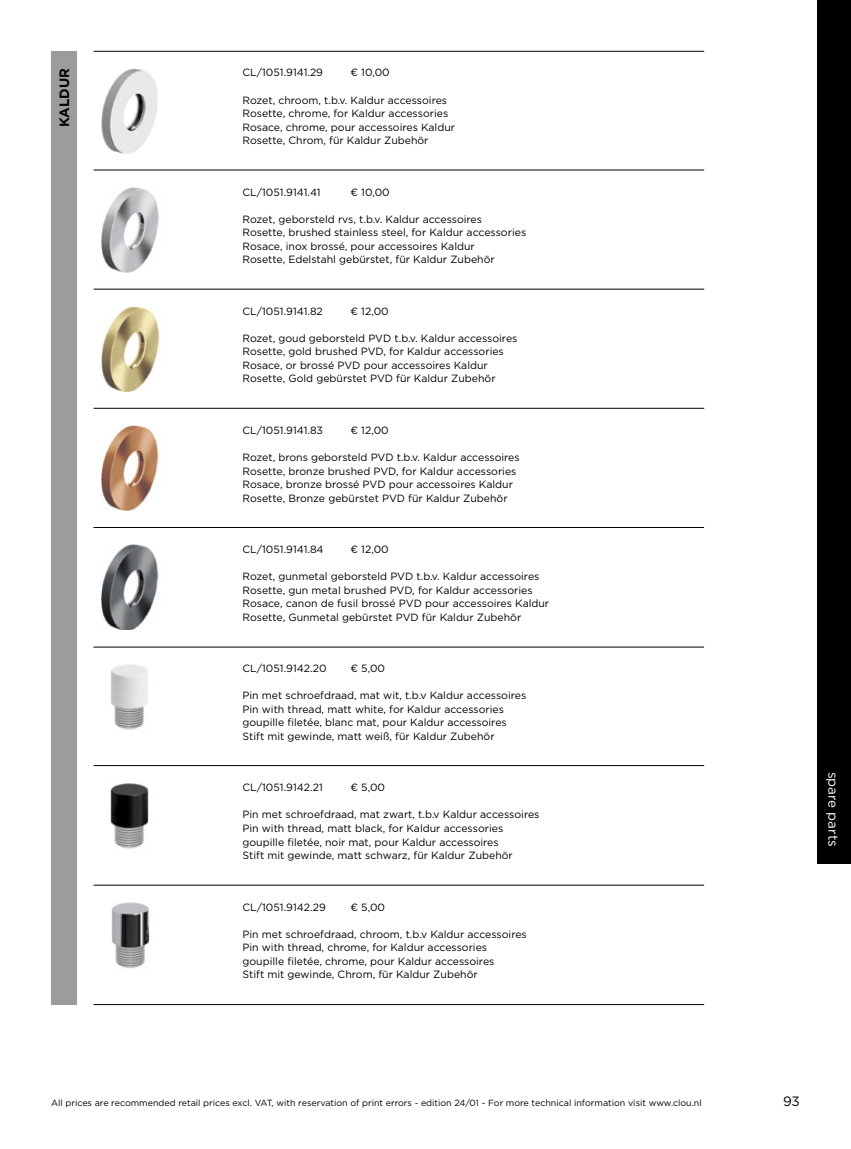
<style>
.page{position:relative;width:851px;height:1149px;background:#fff}
.page>*{position:absolute;margin:0;border:0;box-sizing:border-box;transform-origin:0 0}
.t1{font:13.5px "Gotham";color:#fff}
.t2{font:700 13.5px "Gotham";color:#000}
.t3{font:13.5px "Gotham";color:#000}
.PLATTE_TEKST{font:10.5px "Gotham";color:#000}
.t4{font:8.85px "Gotham";color:#000}
</style>
<div class="page">
<div style="left:816px;top:0;width:34px;height:863px;background:#000"></div>
<hr style="left:94px;top:289px;width:610px;height:1px;background:#000">
<hr style="left:94px;top:408px;width:610px;height:1px;background:#000">
<hr style="left:93px;top:527px;width:611px;height:1px;background:#000">
<hr style="left:93px;top:646px;width:611px;height:1px;background:#000">
<hr style="left:94px;top:765px;width:610px;height:1px;background:#000">
<hr style="left:94px;top:884px;width:610px;height:1px;background:#000">
<hr style="left:94px;top:1003px;width:610px;height:1px;background:#000">
<hr style="left:94px;top:170px;width:610px;height:1px;background:#000">
<hr style="left:94px;top:51px;width:610px;height:1px;background:#000">
<div style="left:51px;top:51px;width:26px;height:953px;background:#9c9c9c"></div>
<img style="left:110px;top:664px;width:38px;height:66px">
<img style="left:110px;top:783px;width:39px;height:66px">
<img style="left:101px;top:68px;width:57px;height:85px">
<img style="left:101px;top:187px;width:58px;height:85px">
<img style="left:101px;top:306px;width:59px;height:85px">
<img style="left:101px;top:425px;width:58px;height:85px">
<img style="left:101px;top:544px;width:58px;height:85px">
<img style="left:111px;top:902px;width:39px;height:67px">
<p class="t2" style="left:57px;top:127px;width:61px;rotate:-90deg">KALDUR</p>
<p class="PLATTE_TEKST" style="left:242px;top:66px;width:82px">CL/1051.9141.29</p>
<p class="PLATTE_TEKST" style="left:350px;top:66px;width:41px">€ 10,00</p>
<p class="PLATTE_TEKST" style="left:242px;top:93px;width:206px">Rozet, chroom, t.b.v. Kaldur accessoires</p>
<p class="PLATTE_TEKST" style="left:242px;top:106px;width:207px">Rosette, chrome, for Kaldur accessories</p>
<p class="PLATTE_TEKST" style="left:242px;top:120px;width:214px">Rosace, chrome, pour accessoires Kaldur</p>
<p class="PLATTE_TEKST" style="left:242px;top:133px;width:187px">Rosette, Chrom, für Kaldur Zubehör</p>
<p class="PLATTE_TEKST" style="left:242px;top:185px;width:80px">CL/1051.9141.41</p>
<p class="PLATTE_TEKST" style="left:350px;top:185px;width:41px">€ 10,00</p>
<p class="PLATTE_TEKST" style="left:242px;top:212px;width:241px">Rozet, geborsteld rvs, t.b.v. Kaldur accessoires</p>
<p class="PLATTE_TEKST" style="left:242px;top:226px;width:285px">Rosette, brushed stainless steel, for Kaldur accessories</p>
<p class="PLATTE_TEKST" style="left:242px;top:239px;width:234px">Rosace, inox brossé, pour accessoires Kaldur</p>
<p class="PLATTE_TEKST" style="left:242px;top:253px;width:254px">Rosette, Edelstahl gebürstet, für Kaldur Zubehör</p>
<p class="PLATTE_TEKST" style="left:242px;top:304px;width:82px">CL/1051.9141.82</p>
<p class="PLATTE_TEKST" style="left:350px;top:304px;width:40px">€ 12,00</p>
<p class="PLATTE_TEKST" style="left:242px;top:331px;width:276px">Rozet, goud geborsteld PVD t.b.v. Kaldur accessoires</p>
<p class="PLATTE_TEKST" style="left:242px;top:345px;width:263px">Rosette, gold brushed PVD, for Kaldur accessories</p>
<p class="PLATTE_TEKST" style="left:242px;top:358px;width:247px">Rosace, or brossé PVD pour accessoires Kaldur</p>
<p class="PLATTE_TEKST" style="left:242px;top:372px;width:254px">Rosette, Gold gebürstet PVD für Kaldur Zubehör</p>
<p class="PLATTE_TEKST" style="left:242px;top:423px;width:82px">CL/1051.9141.83</p>
<p class="PLATTE_TEKST" style="left:350px;top:423px;width:40px">€ 12,00</p>
<p class="PLATTE_TEKST" style="left:242px;top:450px;width:279px">Rozet, brons geborsteld PVD t.b.v. Kaldur accessoires</p>
<p class="PLATTE_TEKST" style="left:242px;top:464px;width:275px">Rosette, bronze brushed PVD, for Kaldur accessories</p>
<p class="PLATTE_TEKST" style="left:242px;top:477px;width:272px">Rosace, bronze brossé PVD pour accessoires Kaldur</p>
<p class="PLATTE_TEKST" style="left:242px;top:491px;width:266px">Rosette, Bronze gebürstet PVD für Kaldur Zubehör</p>
<p class="PLATTE_TEKST" style="left:242px;top:542px;width:83px">CL/1051.9141.84</p>
<p class="PLATTE_TEKST" style="left:350px;top:542px;width:40px">€ 12,00</p>
<p class="PLATTE_TEKST" style="left:242px;top:569px;width:298px">Rozet, gunmetal geborsteld PVD t.b.v. Kaldur accessoires</p>
<p class="PLATTE_TEKST" style="left:242px;top:583px;width:292px">Rosette, gun metal brushed PVD, for Kaldur accessories</p>
<p class="PLATTE_TEKST" style="left:242px;top:596px;width:308px">Rosace, canon de fusil brossé PVD pour accessoires Kaldur</p>
<p class="PLATTE_TEKST" style="left:242px;top:610px;width:280px">Rosette, Gunmetal gebürstet PVD für Kaldur Zubehör</p>
<p class="PLATTE_TEKST" style="left:242px;top:661px;width:85px">CL/1051.9142.20</p>
<p class="PLATTE_TEKST" style="left:350px;top:661px;width:36px">€ 5,00</p>
<p class="PLATTE_TEKST" style="left:242px;top:688px;width:285px">Pin met schroefdraad, mat wit, t.b.v Kaldur accessoires</p>
<p class="PLATTE_TEKST" style="left:242px;top:702px;width:263px">Pin with thread, matt white, for Kaldur accessories</p>
<p class="PLATTE_TEKST" style="left:242px;top:715px;width:266px">goupille filetée, blanc mat, pour Kaldur accessoires</p>
<p class="PLATTE_TEKST" style="left:242px;top:729px;width:253px">Stift mit gewinde, matt weiß, für Kaldur Zubehör</p>
<p class="PLATTE_TEKST" style="left:242px;top:780px;width:82px">CL/1051.9142.21</p>
<p class="PLATTE_TEKST" style="left:350px;top:780px;width:36px">€ 5,00</p>
<p class="PLATTE_TEKST" style="left:242px;top:807px;width:298px">Pin met schroefdraad, mat zwart, t.b.v Kaldur accessoires</p>
<p class="PLATTE_TEKST" style="left:242px;top:821px;width:262px">Pin with thread, matt black, for Kaldur accessories</p>
<p class="PLATTE_TEKST" style="left:242px;top:834px;width:258px">goupille filetée, noir mat, pour Kaldur accessoires</p>
<p class="PLATTE_TEKST" style="left:242px;top:848px;width:272px">Stift mit gewinde, matt schwarz, für Kaldur Zubehör</p>
<p class="PLATTE_TEKST" style="left:242px;top:899px;width:85px">CL/1051.9142.29</p>
<p class="PLATTE_TEKST" style="left:350px;top:899px;width:36px">€ 5,00</p>
<p class="PLATTE_TEKST" style="left:242px;top:926px;width:286px">Pin met schroefdraad, chroom, t.b.v Kaldur accessoires</p>
<p class="PLATTE_TEKST" style="left:242px;top:940px;width:246px">Pin with thread, chrome, for Kaldur accessories</p>
<p class="PLATTE_TEKST" style="left:242px;top:953px;width:253px">goupille filetée, chrome, pour Kaldur accessoires</p>
<p class="PLATTE_TEKST" style="left:242px;top:967px;width:237px">Stift mit gewinde, Chrom, für Kaldur Zubehör</p>
<p class="t1" style="left:841px;top:771px;width:77px;rotate:90deg">spare parts</p>
<p class="t4" style="left:51px;top:1097px;width:652px">All prices are recommended retail prices excl. VAT, with reservation of print errors - edition 24/01 - For more technical information visit www.clou.nl</p>
<p class="t3" style="left:782px;top:1092px;width:18px">93</p>
</div>
